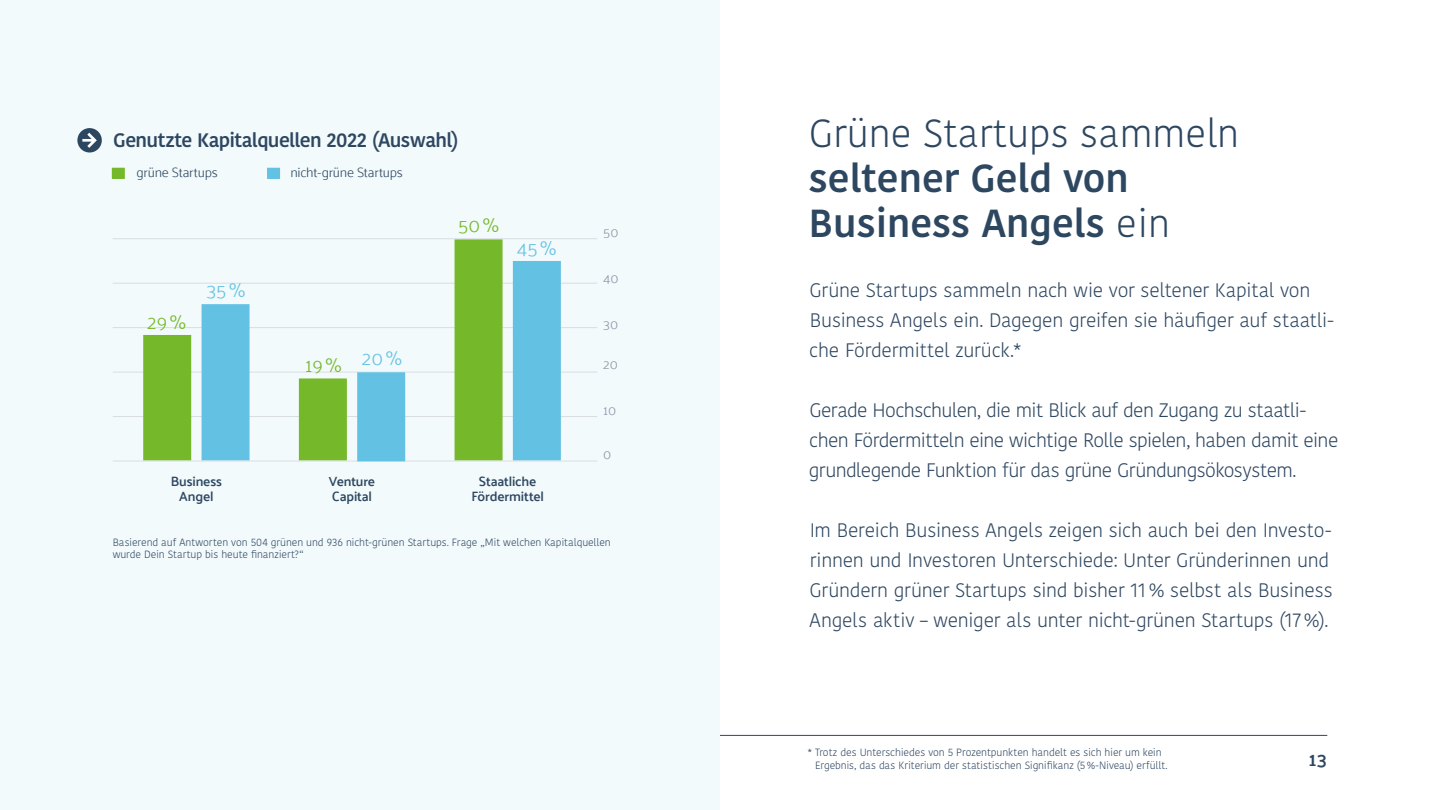
<style>
.page{position:relative;width:1440px;height:810px;background:#fff}
.page>*{position:absolute;margin:0;border:0;box-sizing:border-box;transform-origin:0 0}
.t1{font:600 39px/45px "Kohinoor Bangla";color:#2e4761}
.t2{font:300 39px "Kohinoor Bangla";color:#2e4761}
.t3{font:300 19.5px/30px "Kohinoor Bangla";letter-spacing:-.015em;color:#2e4761}
.t4{font:300 19.5px/30px "Kohinoor Bangla";letter-spacing:-.035em;color:#2e4761}
.t5{font:600 19.5px "Kohinoor Bangla";letter-spacing:-.03em;color:#2e4761}
.t6{font:300 19.5px "Palanquin";color:#75b829}
.t7{font:300 19.5px "Palanquin";color:#63c2e3}
.t8{font:600 19.5px "Palanquin";color:#2e4761}
.t9{font:600 13.5px/15px "Palanquin";letter-spacing:-.01em;color:#2e4761;text-align:center}
.t10{font:300 13.5px "Palanquin";letter-spacing:-.02em;color:#2e4761}
.t11{font:300 13.5px "Palanquin";color:#8f94a6}
.t12{font:300 10.5px/12.6px "Kohinoor Bangla";letter-spacing:-.01em;color:#2e4761}
.s1{font-weight:300}
</style>
<div class="page">
<hr style="left:113px;top:735px;width:1214px;height:1px;background:#2e4761">
<div style="left:0;top:0;width:720px;height:810px;background:#f2fafc"></div>
<svg style="left:77px;top:128px;width:25px;height:25px"></svg>
<div style="left:112px;top:168px;width:13px;height:11px;background:#75b829"></div>
<div style="left:267px;top:168px;width:13px;height:11px;background:#63c2e3"></div>
<hr style="left:113px;top:461px;width:484px;height:1px;background:#d9dde1">
<hr style="left:113px;top:416px;width:484px;height:1px;background:#d9dde1">
<hr style="left:113px;top:372px;width:484px;height:1px;background:#d9dde1">
<hr style="left:113px;top:327px;width:484px;height:1px;background:#d9dde1">
<hr style="left:113px;top:283px;width:484px;height:1px;background:#d9dde1">
<hr style="left:113px;top:238px;width:484px;height:1px;background:#d9dde1">
<div style="left:143px;top:335px;width:48px;height:125px;background:#75b829"></div>
<div style="left:202px;top:304px;width:48px;height:156px;background:#63c2e3"></div>
<div style="left:455px;top:239px;width:48px;height:221px;background:#75b829"></div>
<div style="left:513px;top:261px;width:48px;height:199px;background:#63c2e3"></div>
<div style="left:299px;top:378px;width:48px;height:82px;background:#75b829"></div>
<div style="left:357px;top:372px;width:48px;height:89px;background:#63c2e3"></div>
<p class="t5" style="left:113px;top:124px;width:347px">Genutzte Kapitalquellen 2022 (Auswahl)</p>
<p class="t10" style="left:137px;top:164px;width:83px">grüne Startups</p>
<p class="t10" style="left:290px;top:164px;width:114px">nicht-grüne Startups</p>
<p class="t6" style="left:147px;top:311px;width:40px">29%</p>
<p class="t7" style="left:206px;top:279px;width:41px">35%</p>
<p class="t6" style="left:305px;top:354px;width:98px">19% <sup>20%</sup></p>
<p class="t6" style="left:458px;top:214px;width:42px">50%</p>
<p class="t7" style="left:517px;top:237px;width:41px">45%</p>
<p class="t9" style="left:171px;top:474px;width:53px">Business<br>Angel</p>
<p class="t9" style="left:471px;top:474px;width:74px">Staatliche<br>Fördermittel</p>
<p class="t9" style="left:329px;top:474px;width:48px;text-align:left">Venture<br>Capital</p>
<p class="t11" style="left:603px;top:225px;width:17px">50</p>
<p class="t11" style="left:603px;top:270px;width:17px">40</p>
<p class="t11" style="left:603px;top:317px;width:17px">30</p>
<p class="t11" style="left:603px;top:356px;width:16px">20</p>
<p class="t11" style="left:603px;top:403px;width:15px">10</p>
<p class="t11" style="left:603px;top:446px;width:10px">0</p>
<p class="t12" style="left:113px;top:535px;width:500px">Basierend auf Antworten von 504 grünen und 936 nicht-grünen Startups. Frage „Mit welchen Kapitalquellen wurde Dein Startup bis heute finanziert?“</p>
<h1 class="t2" style="left:809px;top:104px;width:432px">Grüne Startups sammeln</h1>
<h1 class="t1" style="left:809px;top:154px;width:363px">seltener Geld von<br>Business Angels <span class="s1">ein</span></h1>
<p class="t3" style="left:809px;top:275px;width:526px">Grüne Startups sammeln nach wie vor seltener Kapital von<br>Business Angels ein. Dagegen greifen sie häufiger auf staatli&shy;che Fördermittel zurück.*</p>
<p class="t4" style="left:809px;top:395px;width:531px">Gerade Hochschulen, die mit Blick auf den Zugang zu staatli&shy;chen Fördermitteln eine wichtige Rolle spielen, haben damit eine grundlegende Funktion für das grüne Gründungsökosystem.</p>
<p class="t3" style="left:810px;top:515px;width:525px">Im Bereich Business Angels zeigen sich auch bei den Investo&shy;rinnen und Investoren Unterschiede: Unter Gründerinnen und Gründern grüner Startups sind bisher 11% selbst als Business Angels aktiv – weniger als unter nicht-grünen Startups (17%).</p>
<p class="t12" style="left:815px;top:746px;width:354px;text-indent:-7px">* Trotz des Unterschiedes von 5 Prozentpunkten handelt es sich hier um kein<br>Ergebnis, das das Kriterium der statistischen Signifikanz (5%-Niveau) erfüllt.</p>
<p class="t8" style="left:1309px;top:748px;width:20px">13</p>
</div>
